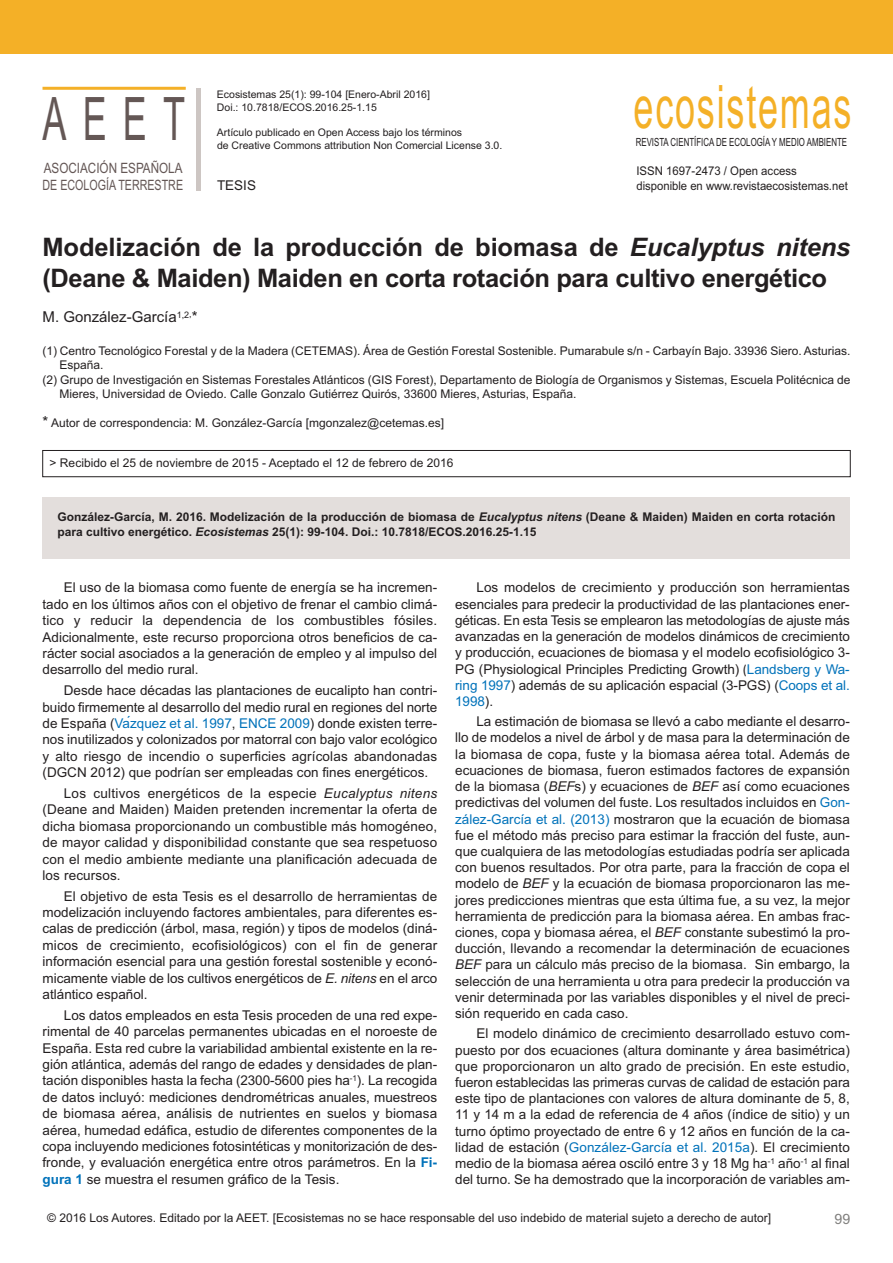
<style>
.page{position:relative;width:893px;height:1263px;background:#fff}
.page>*{position:absolute;margin:0;border:0;box-sizing:border-box;transform-origin:0 0}
.t1{font:60px "Arial";letter-spacing:.05em;color:#f4b027;scale:.6 1}
.t2{font:60px "Arial";color:#645755;scale:.6 1}
.t3{font:700 25.5px/30.6px "Arial";letter-spacing:-.015em;color:#231f20}
.t4{font:15px "Arial";color:#231f20}
.t5{font:14.25px/17.1px "Arial";color:#645755;scale:.82 1}
.t6{font:14.25px "Arial";color:#7f7e7c}
.t7{font:13.5px/16.2px "Arial";color:#231f20;text-align:justify}
.t8{font:12px "Arial";color:#231f20}
.t9{font:700 12px/14.4px "Arial";color:#231f20}
.t10{font:12px/14.4px "Arial";color:#231f20;scale:.95 1}
.t11{font:11.25px "Arial";color:#231f20;scale:.7 1}
.t12{font:10.5px/12.8px "Arial";color:#231f20}
.s1{font-style:italic}
.s2{font-size:15px}
.s3{color:#0072ba}
.s4{font-weight:700;color:#0072ba}
.s5{font-family:"Calibri"}
</style>
<div class="page">
<hr style="left:43px;top:87px;width:143px;height:3px;background:#f4b027">
<div style="left:196px;top:88px;width:5px;height:102px;background:#cdc6c3"></div>
<div style="left:0;top:0;width:893px;height:54px;background:#f4b027"></div>
<div style="left:43px;top:450px;width:807px;height:27px;border:1px solid #231f20"></div>
<div style="left:43px;top:497px;width:807px;height:62px;background:#e3dedc"></div>
<h1 class="t2" style="left:42px;top:84px;width:239px">AEET</h1>
<p class="t5" style="left:43px;top:159px;width:173px">ASOCIACIÓN ESPAÑOLA<br>DE ECOLOGÍA TERRESTRE</p>
<p class="t12" style="left:217px;top:88px;width:215px">Ecosistemas 25(1): 99-104 [Enero-Abril 2016]<br>Doi.: 10.7818/ECOS.2016.25-1.15</p>
<p class="t12" style="left:217px;top:126px;width:287px">Artículo publicado en Open Access bajo los términos<br>de Creative Commons attribution Non Comercial License 3.0.</p>
<p class="t7" style="left:217px;top:177px;width:41px">TESIS</p>
<h1 class="t1" style="left:633px;top:72px;width:365px">ecosistemas</h1>
<p class="t11" style="left:636px;top:135px;width:303px">REVISTA CIENTÍFICA DE ECOLOGÍA Y MEDIO AMBIENTE</p>
<p class="t10" style="left:636px;top:164px;width:224px">ISSN 1697-2473 / Open access disponible en www.revistaecosistemas.net</p>
<h2 class="t3" style="left:43px;top:232px;width:809px">Modelización de la producción de biomasa de <span class="s1">Eucalyptus nitens </span>(Deane &amp; Maiden) Maiden en corta rotación para cultivo energético</h2>
<p class="t4" style="left:43px;top:308px;width:157px">M. González-García<sup>1,2,</sup>*</p>
<p class="t8" style="left:43px;top:344px;width:809px">(1) Centro Tecnológico Forestal y de la Madera (CETEMAS). Área de Gestión Forestal Sostenible. Pumarabule s/n - Carbayín Bajo. 33936 Siero. Asturias.</p>
<p class="t8" style="left:60px;top:358px;width:46px">España.</p>
<p class="t8" style="left:43px;top:372px;width:809px">(2) Grupo de Investigación en Sistemas Forestales Atlánticos (GIS Forest), Departamento de Biología de Organismos y Sistemas, Escuela Politécnica de</p>
<p class="t8" style="left:60px;top:387px;width:518px">Mieres, Universidad de Oviedo. Calle Gonzalo Gutiérrez Quirós, 33600 Mieres, Asturias, España.</p>
<p class="t8" style="left:43px;top:415px;width:403px"><span class="s2">*</span> Autor de correspondencia: M. González-García [mgonzalez@cetemas.es]</p>
<p class="t8" style="left:50px;top:455px;width:405px">&gt; Recibido el 25 de noviembre de 2015 - Aceptado el 12 de febrero de 2016</p>
<p class="t9" style="left:58px;top:510px;width:779px">González-García, M. 2016. Modelización de la producción de biomasa de <span class="s1">Eucalyptus nitens</span> (Deane &amp; Maiden) Maiden en corta rotación para cultivo energético. <span class="s1">Ecosistemas</span> 25(1): 99-104. Doi.: 10.7818/ECOS.2016.25-1.15</p>
<p class="t7" style="left:43px;top:580px;width:396px;text-indent:21px">El uso de la biomasa como fuente de energía se ha incremen&shy;tado en los últimos años con el objetivo de frenar el cambio climá&shy;tico y reducir la dependencia de los combustibles fósiles.<br>Adicionalmente, este recurso proporciona otros beneficios de ca&shy;rácter social asociados a la generación de empleo y al impulso del desarrollo del medio rural.</p>
<p class="t7" style="left:43px;top:682px;width:396px;text-indent:21px">Desde hace décadas las plantaciones de eucalipto han contri&shy;buido firmemente al desarrollo del medio rural en regiones del norte de España (<span class="s3">Vázquez et al. 1997</span>, <span class="s3">ENCE 2009</span>) donde existen terre&shy;nos inutilizados y colonizados por matorral con bajo valor ecológico y alto riesgo de incendio o superficies agrícolas abandonadas (DGCN 2012) que podrían ser empleadas con fines energéticos.</p>
<p class="t7" style="left:43px;top:785px;width:396px;text-indent:21px">Los cultivos energéticos de la especie <span class="s1">Eucalyptus nitens </span>(Deane and Maiden) Maiden pretenden incrementar la oferta de dicha biomasa proporcionando un combustible más homogéneo, de mayor calidad y disponibilidad constante que sea respetuoso con el medio ambiente mediante una planificación adecuada de los recursos.</p>
<p class="t7" style="left:43px;top:888px;width:396px;text-indent:21px">El objetivo de esta Tesis es el desarrollo de herramientas de modelización incluyendo factores ambientales, para diferentes es&shy;calas de predicción (árbol, masa, región) y tipos de modelos (diná&shy;micos de crecimiento, ecofisiológicos) con el fin de generar información esencial para una gestión forestal sostenible y econó&shy;micamente viable de los cultivos energéticos de <span class="s1">E. nitens</span> en el arco atlántico español.</p>
<p class="t7" style="left:43px;top:1007px;width:396px;text-indent:21px">Los datos empleados en esta Tesis proceden de una red expe&shy;rimental de 40 parcelas permanentes ubicadas en el noroeste de España. Esta red cubre la variabilidad ambiental existente en la re&shy;gión atlántica, además del rango de edades y densidades de plan&shy;tación disponibles hasta la fecha (2300-5600 pies ha<sup>-1</sup>). La recogida de datos incluyó: mediciones dendrométricas anuales, muestreos de biomasa aérea, análisis de nutrientes en suelos y biomasa aérea, humedad edáfica, estudio de diferentes componentes de la copa incluyendo mediciones fotosintéticas y monitorización de des&shy;fronde, y evaluación energética entre otros parámetros. En la <span class="s4">Fi&shy;gura 1</span> se muestra el resumen gráfico de la Tesis.</p>
<p class="t7" style="left:455px;top:580px;width:396px;text-indent:21px">Los modelos de crecimiento y producción son herramientas esenciales para predecir la productividad de las plantaciones ener&shy;géticas. En esta Tesis se emplearon las metodologías de ajuste más avanzadas en la generación de modelos dinámicos de crecimiento y producción, ecuaciones de biomasa y el modelo ecofisiológico 3- PG (Physiological Principles Predicting Growth) <span class="s5">(</span><span class="s3">Landsberg y Wa&shy;ring 1997</span>) además de su aplicación espacial (3-PGS) (<span class="s3">Coops et al.<br>1998</span>).</p>
<p class="t7" style="left:455px;top:713px;width:396px;text-indent:21px">La estimación de biomasa se llevó a cabo mediante el desarro&shy;llo de modelos a nivel de árbol y de masa para la determinación de la biomasa de copa, fuste y la biomasa aérea total. Además de ecuaciones de biomasa, fueron estimados factores de expansión de la biomasa (<span class="s1">BEF</span>s) y ecuaciones de <span class="s1">BEF</span> así como ecuaciones predictivas del volumen del fuste. Los resultados incluidos en <span class="s3">Gon&shy;zález-García et al. (2013)</span> mostraron que la ecuación de biomasa fue el método más preciso para estimar la fracción del fuste, aun&shy;que cualquiera de las metodologías estudiadas podría ser aplicada con buenos resultados. Por otra parte, para la fracción de copa el modelo de <span class="s1">BEF</span> y la ecuación de biomasa proporcionaron las me&shy;jores predicciones mientras que esta última fue, a su vez, la mejor herramienta de predicción para la biomasa aérea. En ambas frac&shy;ciones, copa y biomasa aérea, el <span class="s1">BEF</span> constante subestimó la pro&shy;ducción, llevando a recomendar la determinación de ecuaciones <span class="s1">BEF</span> para un cálculo más preciso de la biomasa. Sin embargo, la selección de una herramienta u otra para predecir la producción va venir determinada por las variables disponibles y el nivel de preci&shy;sión requerido en cada caso.</p>
<p class="t7" style="left:455px;top:1025px;width:396px;text-indent:21px">El modelo dinámico de crecimiento desarrollado estuvo com&shy;puesto por dos ecuaciones (altura dominante y área basimétrica) que proporcionaron un alto grado de precisión. En este estudio, fueron establecidas las primeras curvas de calidad de estación para este tipo de plantaciones con valores de altura dominante de 5, 8, 11 y 14 m a la edad de referencia de 4 años (índice de sitio) y un turno óptimo proyectado de entre 6 y 12 años en función de la ca&shy;lidad de estación (<span class="s3">González-García et al. 2015a</span>). El crecimiento medio de la biomasa aérea osciló entre 3 y 18 Mg ha<sup>-1</sup> año<sup>-1</sup> al final del turno. Se ha demostrado que la incorporación de variables am-</p>
<p class="t8" style="left:47px;top:1211px;width:725px">© 2016 Los Autores. Editado por la AEET. [Ecosistemas no se hace responsable del uso indebido de material sujeto a derecho de autor]</p>
<p class="t6" style="left:835px;top:1210px;width:17px">99</p>
</div>
